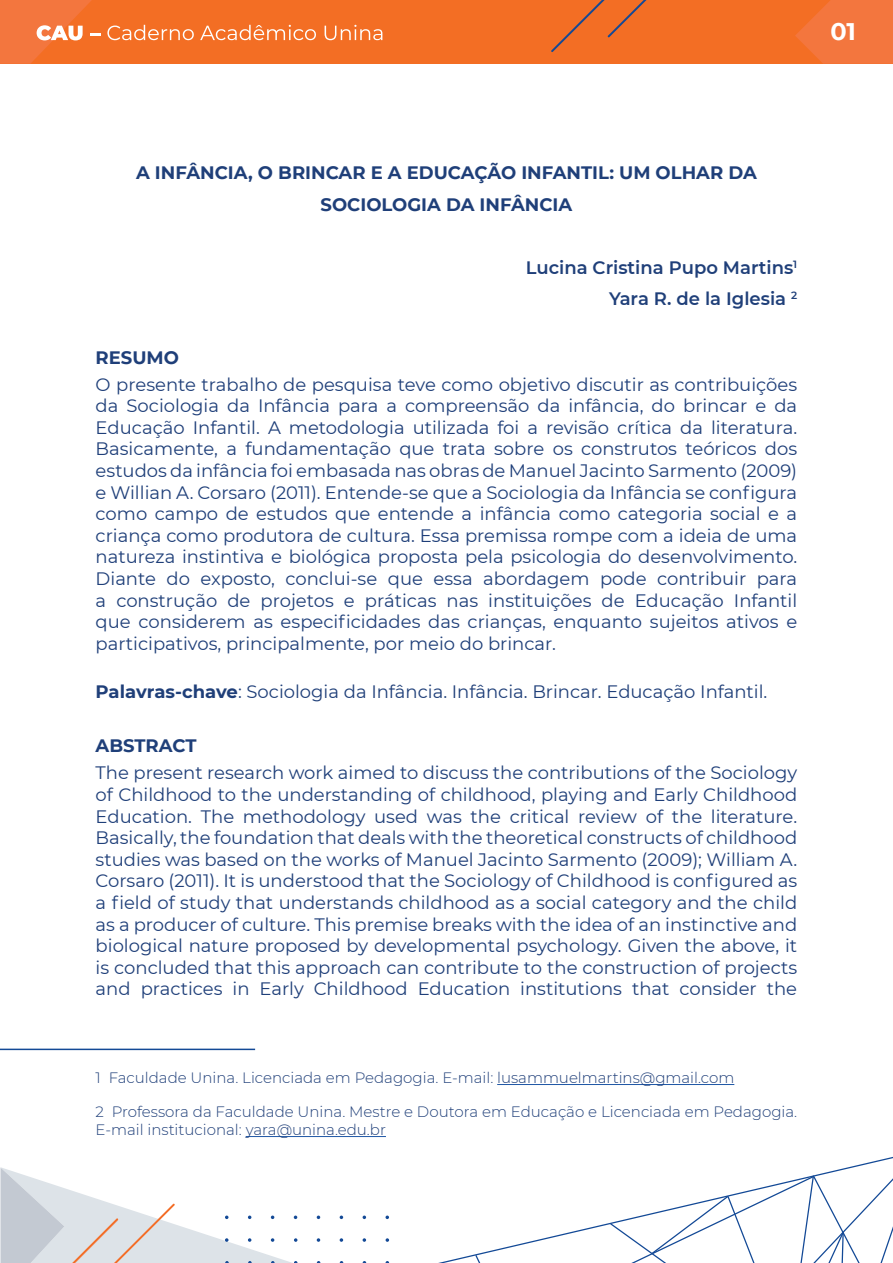
<style>
.page{position:relative;width:893px;height:1263px;background:#fff}
.page>*{position:absolute;margin:0;border:0;box-sizing:border-box;transform-origin:0 0}
.t1{font:700 24px "Montserrat";color:#fff}
.t2{font:18px/21.6px "Montserrat";color:#1f3f79;text-align:justify}
.t3{font:700 18px/31.5px "Montserrat";color:#1f3f79;text-align:center}
.t4{font:600 18px/31.5px "Montserrat";color:#1f3f79;text-align:right}
.t5{font:300 15px/18px "Montserrat";color:#1f3f79}
.s1{font-weight:700}
</style>
<div class="page">
<div style="left:0;top:0;width:893px;height:64px;background:#f36e24"></div>
<svg style="left:795px;top:0;width:98px;height:64px"></svg>
<svg style="left:0;top:0;width:100px;height:64px"></svg>
<svg style="left:107px;top:25px;width:87px;height:15px"></svg>
<svg style="left:200px;top:25px;width:116px;height:15px"></svg>
<svg style="left:325px;top:25px;width:57px;height:15px"></svg>
<svg style="left:551px;top:0;width:96px;height:52px"></svg>
<svg style="left:438px;top:1156px;width:455px;height:107px"></svg>
<svg style="left:475px;top:1255px;width:5px;height:8px"></svg>
<svg style="left:610px;top:1175px;width:283px;height:88px"></svg>
<svg style="left:317px;top:1215px;width:3px;height:4px"></svg>
<svg style="left:340px;top:1215px;width:3px;height:4px"></svg>
<svg style="left:363px;top:1215px;width:3px;height:4px"></svg>
<svg style="left:385px;top:1215px;width:4px;height:4px"></svg>
<svg style="left:317px;top:1238px;width:3px;height:4px"></svg>
<svg style="left:340px;top:1238px;width:3px;height:4px"></svg>
<svg style="left:363px;top:1238px;width:3px;height:4px"></svg>
<svg style="left:386px;top:1238px;width:3px;height:4px"></svg>
<svg style="left:1px;top:1167px;width:296px;height:96px"></svg>
<hr style="left:0;top:1048px;width:255px;height:2px;background:#134996">
<hr style="left:497px;top:1084px;width:237px;height:1px;background:#1e56a6">
<hr style="left:246px;top:1136px;width:140px;height:1px;background:#1e56a6">
<h1 class="t1" style="left:830px;top:14px;width:27px">01</h1>
<p class="t3" style="left:136px;top:156px;width:622px">A INFÂNCIA, O BRINCAR E A EDUCAÇÃO INFANTIL: UM OLHAR DA<br>SOCIOLOGIA DA INFÂNCIA</p>
<p class="t4" style="left:526px;top:251px;width:273px">Lucina Cristina Pupo Martins<sup>1<br></sup>Yara R. de la Iglesia <sup>2</sup></p>
<p class="t3" style="left:96px;top:340px;width:85px">RESUMO</p>
<p class="t2" style="left:96px;top:373px;width:703px">O presente trabalho de pesquisa teve como objetivo discutir as contribuições da Sociologia da Infância para a compreensão da infância, do brincar e da Educação Infantil. A metodologia utilizada foi a revisão crítica da literatura.<br>Basicamente, a fundamentação que trata sobre os construtos teóricos dos estudos da infância foi embasada nas obras de Manuel Jacinto Sarmento (2009) e Willian A. Corsaro (2011). Entende-se que a Sociologia da Infância se configura como campo de estudos que entende a infância como categoria social e a criança como produtora de cultura. Essa premissa rompe com a ideia de uma natureza instintiva e biológica proposta pela psicologia do desenvolvimento.<br>Diante do exposto, conclui-se que essa abordagem pode contribuir para a construção de projetos e práticas nas instituições de Educação Infantil que considerem as especificidades das crianças, enquanto sujeitos ativos e participativos, principalmente, por meio do brincar.</p>
<p class="t2" style="left:96px;top:680px;width:673px"><span class="s1">Palavras-chave</span>: Sociologia da Infância. Infância. Brincar. Educação Infantil.</p>
<p class="t3" style="left:96px;top:729px;width:103px">ABSTRACT</p>
<p class="t2" style="left:96px;top:761px;width:703px">The present research work aimed to discuss the contributions of the Sociology of Childhood to the understanding of childhood, playing and Early Childhood Education. The methodology used was the critical review of the literature.<br>Basically, the foundation that deals with the theoretical constructs of childhood studies was based on the works of Manuel Jacinto Sarmento (2009); William A.<br>Corsaro (2011). It is understood that the Sociology of Childhood is configured as a field of study that understands childhood as a social category and the child as a producer of culture. This premise breaks with the idea of an instinctive and biological nature proposed by developmental psychology. Given the above, it is concluded that this approach can contribute to the construction of projects and practices in Early Childhood Education institutions that consider the</p>
<p class="t5" style="left:96px;top:1068px;width:640px">1 Faculdade Unina. Licenciada em Pedagogia. E-mail: lusammuelmartins@gmail.com</p>
<p class="t5" style="left:96px;top:1102px;width:703px">2 Professora da Faculdade Unina. Mestre e Doutora em Educação e Licenciada em Pedagogia.<br>E-mail institucional: yara@unina.edu.br</p>
</div>
